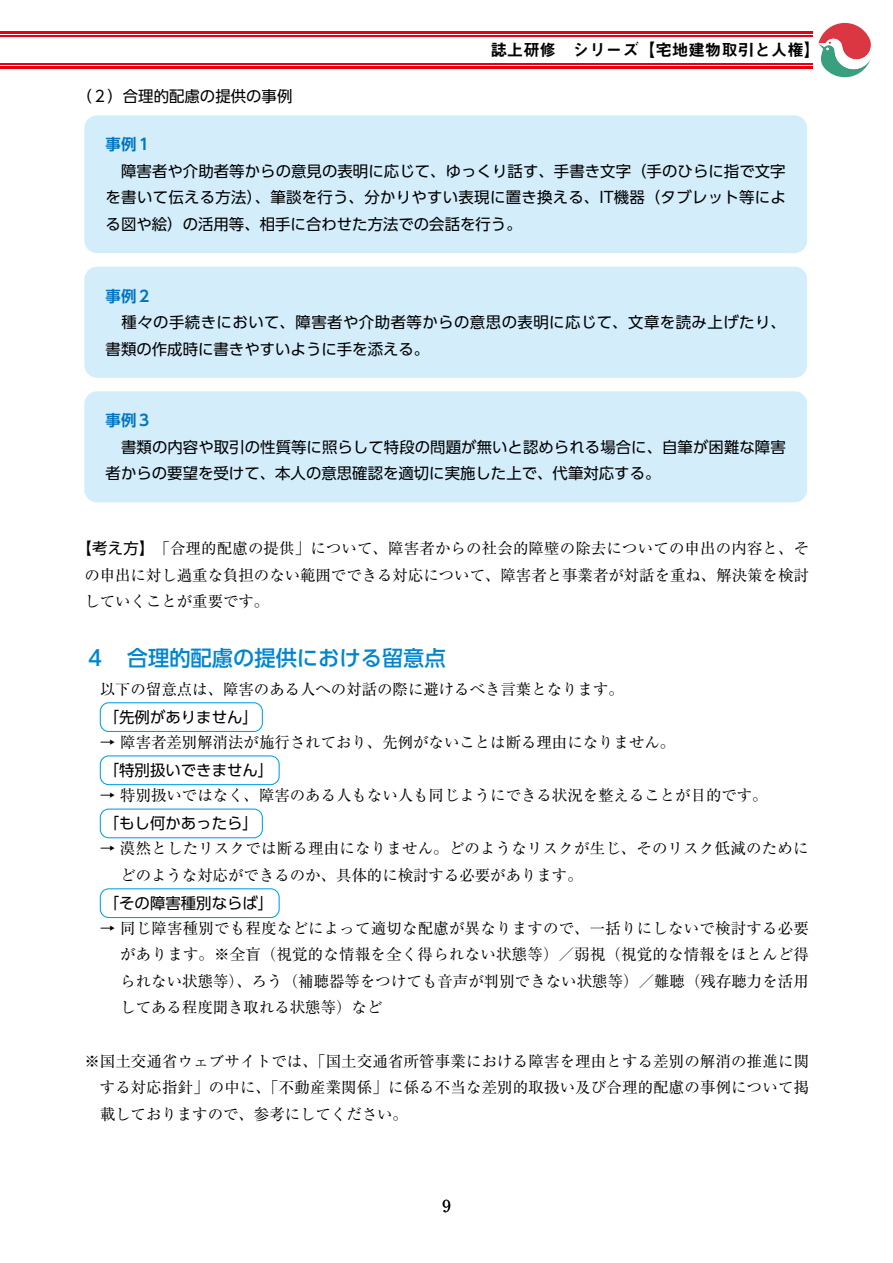
<style>
.page{position:relative;width:893px;height:1263px;background:#fff}
.page>*{position:absolute;margin:0;border:0;box-sizing:border-box;transform-origin:0 0}
.t1{font:500 21.3px "UD Shin Go Pr 6";color:#0086d1}
.t2{font:16.5px "Midashi Go Pr 6 MB31";color:#000}
.t3{font:16.5px "Ryumin Pr 6";color:#000}
.t4{font:15.45px/26.5px "Ryumin Pr 6";color:#000;text-align:justify}
.t5{font:15.45px/26.5px "UD Shin Go Pr 6";color:#000;text-align:justify}
.t6{font:15.45px/26.5px "UD Shin Go Pr 6";letter-spacing:.03em;color:#000}
.t7{font:700 15.45px "UD Shin Go Pr 6 De";color:#0075c2}
.s1{font-family:"UD Shin Go Pr 6"}
</style>
<div class="page">
<hr style="left:0;top:63px;width:812px;height:1px;background:#e60012">
<hr style="left:0;top:66px;width:812px;height:3px;background:#e60012">
<hr style="left:0;top:35px;width:812px;height:2px;background:#e60012">
<hr style="left:0;top:31px;width:812px;height:2px;background:#e60012">
<svg style="left:818px;top:23px;width:53px;height:54px"></svg>
<div style="left:84px;top:115px;width:723px;height:138px;background:#d3edfb;border-radius:13px"></div>
<div style="left:84px;top:267px;width:723px;height:111px;background:#d3edfb;border-radius:13px"></div>
<div style="left:84px;top:391px;width:723px;height:111px;background:#d3edfb;border-radius:13px"></div>
<div style="left:100px;top:702px;width:163px;height:30px;border:1px solid #00a0e9;border-radius:9px"></div>
<div style="left:100px;top:755px;width:180px;height:30px;border:1px solid #00a0e9;border-radius:9px"></div>
<div style="left:100px;top:808px;width:163px;height:30px;border:1px solid #00a0e9;border-radius:9px"></div>
<div style="left:100px;top:888px;width:180px;height:30px;border:1px solid #00a0e9;border-radius:9px"></div>
<p class="t2" style="left:490px;top:37px;width:331px">誌上研修　シリーズ【宅地建物取引と人権】</p>
<p class="t5" style="left:77px;top:83px;width:217px">（２）合理的配慮の提供の事例</p>
<p class="t7" style="left:106px;top:132px;width:48px">事例１</p>
<p class="t5" style="left:106px;top:157px;width:682px">　障害者や介助者等からの意見の表明に応じて、ゆっくり話す、手書き文字（手のひらに指で文字を書いて伝える方法）、筆談を行う、分かりやすい表現に置き換える、IT機器（タブレット等による図や絵）の活用等、相手に合わせた方法での会話を行う。</p>
<p class="t7" style="left:106px;top:283px;width:48px">事例２</p>
<p class="t6" style="left:106px;top:308px;width:682px">　種々の手続きにおいて、障害者や介助者等からの意思の表明に応じて、文章を読み上げたり、書類の作成時に書きやすいように手を添える。</p>
<p class="t7" style="left:106px;top:408px;width:48px">事例３</p>
<p class="t5" style="left:106px;top:433px;width:682px">　書類の内容や取引の性質等に照らして特段の問題が無いと認められる場合に、自筆が困難な障害者からの要望を受けて、本人の意思確認を適切に実施した上で、代筆対応する。</p>
<p class="t4" style="left:84px;top:534px;width:726px;text-indent:-8px">【<span class="s1">考え方】</span>　「合理的配慮の提供」について、障害者からの社会的障壁の除去についての申出の内容と、その申出に対し過重な負担のない範囲でできる対応について、障害者と事業者が対話を重ね、解決策を検討していくことが重要です。</p>
<h1 class="t1" style="left:84px;top:640px;width:363px">４　合理的配慮の提供における留意点</h1>
<p class="t4" style="left:84px;top:675px;width:541px">　以下の留意点は、障害のある人への対話の際に避けるべき言葉となります。</p>
<p class="t5" style="left:104px;top:703px;width:156px">「先例がありません」</p>
<p class="t4" style="left:100px;top:728px;width:577px">→ 障害者差別解消法が施行されており、先例がないことは断る理由になりません。</p>
<p class="t5" style="left:104px;top:756px;width:171px">「特別扱いできません」</p>
<p class="t4" style="left:100px;top:781px;width:669px">→ 特別扱いではなく、障害のある人もない人も同じようにできる状況を整えることが目的です。</p>
<p class="t5" style="left:104px;top:810px;width:156px">「もし何かあったら」</p>
<p class="t4" style="left:120px;top:834px;width:690px;text-indent:-21px">→ 漠然としたリスクでは断る理由になりません。どのようなリスクが生じ、そのリスク低減のためにどのような対応ができるのか、具体的に検討する必要があります。</p>
<p class="t5" style="left:104px;top:889px;width:171px">「その障害種別ならば」</p>
<p class="t4" style="left:120px;top:914px;width:690px;text-indent:-21px">→ 同じ障害種別でも程度などによって適切な配慮が異なりますので、一括りにしないで検討する必要があります。※全盲（視覚的な情報を全く得られない状態等）／弱視（視覚的な情報をほとんど得られない状態等）、ろう（補聴器等をつけても音声が判別できない状態等）／難聴（残存聴力を活用してある程度聞き取れる状態等）など</p>
<p class="t4" style="left:100px;top:1047px;width:711px;text-indent:-15px">※国土交通省ウェブサイトでは、「国土交通省所管事業における障害を理由とする差別の解消の推進に関する対応指針」の中に、「不動産業関係」に係る不当な差別的取扱い及び合理的配慮の事例について掲載しておりますので、参考にしてください。</p>
<p class="t3" style="left:442px;top:1193px;width:10px">9</p>
</div>
